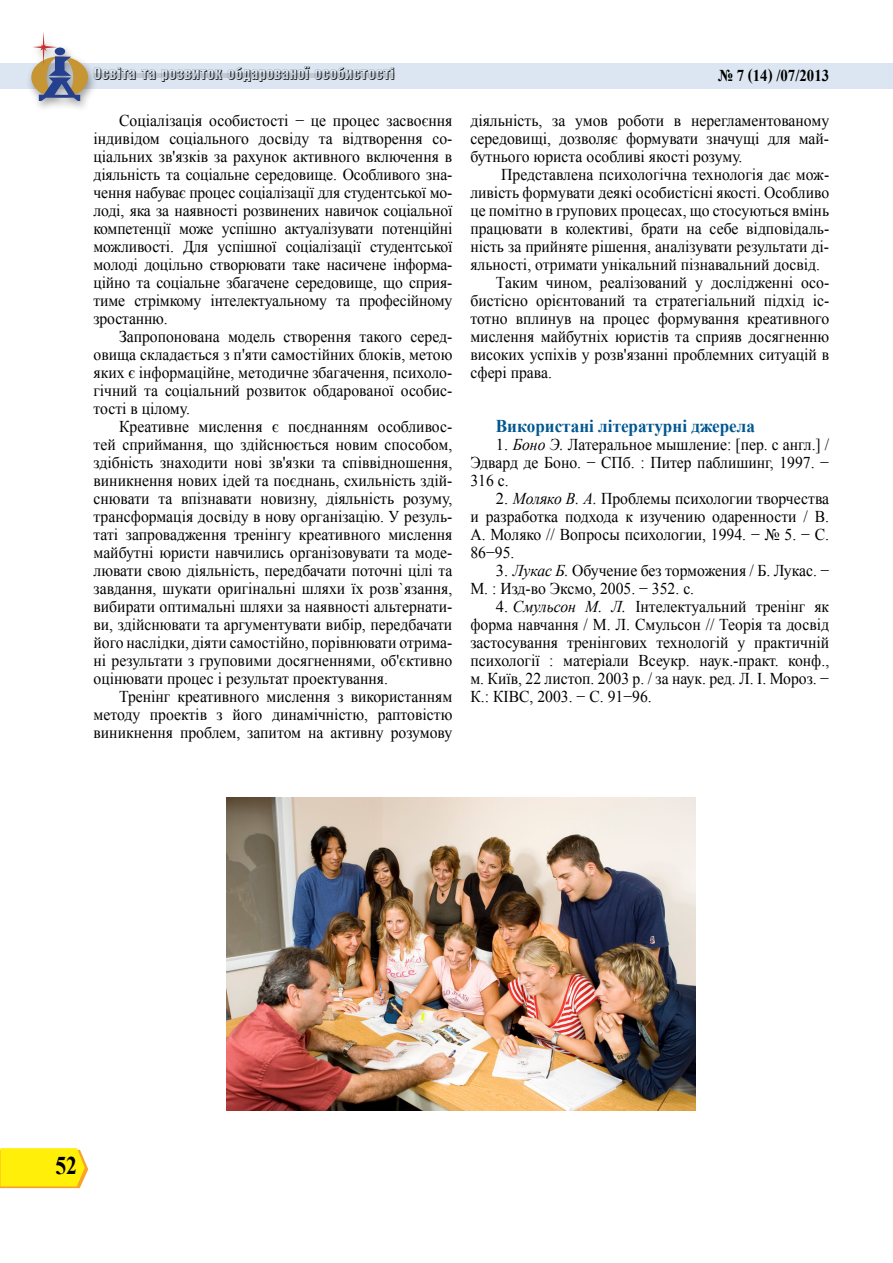
<style>
.page{position:relative;width:893px;height:1263px;background:#fff}
.page>*{position:absolute;margin:0;border:0;box-sizing:border-box;transform-origin:0 0}
.t1{font:700 25.5px "Times New Roman";color:#000;scale:.85 1}
.t2{font:700 18px "Times New Roman";color:#005791;scale:.95 1}
.t3{font:16.5px/18px "Times New Roman";color:#000;text-align:justify;scale:.95 1}
.t4{font:16.5px/18px "Times New Roman";color:#000;text-align:justify}
.t5{font:16.5px "Helios Compr Shadow";color:#000}
.t6{font:700 16.5px "Times New Roman";color:#000;scale:.9 1}
.s1{font-style:italic}
</style>
<div class="page">
<div style="left:1px;top:63px;width:892px;height:26px;background:#dce6f2"></div>
<svg style="left:0;top:1148px;width:88px;height:40px;background:#feea18"></svg>
<hr style="left:94px;top:73px;width:300px;height:4px;background:#c2cad5">
<div style="left:26px;top:30px;width:72px;height:82px;background:#000;opacity:.37"></div>
<svg style="left:31px;top:31px;width:57px;height:70px"></svg>
<img style="left:227px;top:798px;width:469px;height:312px">
<p class="t5" style="left:94px;top:65px;width:303px">Освіта та розвиток обдарованої особистості</p>
<p class="t3" style="left:94px;top:111px;width:379px;text-indent:26px">Соціалізація особистості − це процес засвоєння індивідом соціального досвіду та відтворення со&shy;ціальних зв'язків за рахунок активного включення в діяльність та соціальне середовище. Особливого зна&shy;чення набуває процес соціалізації для студентської мо&shy;лоді, яка за наявності розвинених навичок соціальної компетенції може успішно актуалізувати потенційні можливості. Для успішної соціалізації студентської молоді доцільно створювати таке насичене інформа&shy;ційно та соціальне збагачене середовище, що сприя&shy;тиме стрімкому інтелектуальному та професійному зростанню.</p>
<p class="t3" style="left:94px;top:327px;width:379px;text-indent:26px">Запропонована модель створення такого серед&shy;овища складається з п'яти самостійних блоків, метою яких є інформаційне, методичне збагачення, психоло&shy;гічний та соціальний розвиток обдарованої особис&shy;тості в цілому.</p>
<p class="t3" style="left:94px;top:417px;width:379px;text-indent:26px">Креативне мислення є поєднанням особливос&shy;тей сприймання, що здійснюється новим способом, здібність знаходити нові зв'язки та співвідношення, виникнення нових ідей та поєднань, схильність здій&shy;снювати та впізнавати новизну, діяльність розуму, трансформація досвіду в нову організацію. У резуль&shy;таті запровадження тренінгу креативного мислення майбутні юристи навчились організовувати та моде&shy;лювати свою діяльність, передбачати поточні цілі та завдання, шукати оригінальні шляхи їх розв`язання, вибирати оптимальні шляхи за наявності альтернати&shy;ви, здійснювати та аргументувати вибір, передбачати його наслідки, діяти самостійно, порівнювати отрима&shy;ні результати з груповими досягненнями, об'єктивно оцінювати процес і результат проектування.</p>
<p class="t3" style="left:94px;top:687px;width:379px;text-indent:26px">Тренінг креативного мислення з використанням методу проектів з його динамічністю, раптовістю виникнення проблем, запитом на активну розумову</p>
<p class="t6" style="left:718px;top:64px;width:125px">№ 7 (14) /07/2013</p>
<p class="t3" style="left:470px;top:111px;width:379px">діяльність, за умов роботи в нерегламентованому середовищі, дозволяє формувати значущі для май&shy;бутнього юриста особливі якості розуму.</p>
<p class="t3" style="left:501px;top:165px;width:347px">Представлена психологічна технологія дає мож-</p>
<p class="t3" style="left:470px;top:183px;width:379px">ливість формувати деякі особистісні якості. Особливо</p>
<p class="t3" style="left:470px;top:201px;width:379px">це помітно в групових процесах, що стосуються вмінь</p>
<p class="t3" style="left:470px;top:219px;width:379px">працювати в колективі, брати на себе відповідаль-</p>
<p class="t3" style="left:470px;top:237px;width:379px">ність за прийняте рішення, аналізувати результати ді-</p>
<p class="t3" style="left:470px;top:255px;width:370px">яльності, отримати унікальний пізнавальний досвід.</p>
<p class="t3" style="left:496px;top:273px;width:352px">Таким чином, реалізований у дослідженні осо-</p>
<p class="t3" style="left:470px;top:291px;width:379px">бистісно орієнтований та стратегіальний підхід іс-</p>
<p class="t3" style="left:470px;top:309px;width:379px">тотно вплинув на процес формування креативного</p>
<p class="t3" style="left:470px;top:327px;width:379px">мислення майбутніх юристів та сприяв досягненню</p>
<p class="t3" style="left:470px;top:345px;width:379px">високих успіхів у розв'язанні проблемних ситуацій в</p>
<p class="t3" style="left:470px;top:363px;width:87px">сфері права.</p>
<p class="t2" style="left:496px;top:414px;width:274px">Використані літературні джерела</p>
<p class="t4" style="left:470px;top:435px;width:360px;text-indent:26px">1. <span class="s1">Боно Э.</span> Латеральное мышление: [пер. с англ.] / Эдвард де Боно. − СПб. : Питер паблишинг, 1997. − 316 с.</p>
<p class="t4" style="left:470px;top:489px;width:360px;text-indent:26px">2. <span class="s1">Моляко В. А.</span> Проблемы психологии творчества и разработка подхода к изучению одаренности / В.<br>А. Моляко // Вопросы психологии, 1994. − № 5. − С.<br>86−95.</p>
<p class="t4" style="left:470px;top:561px;width:360px;text-indent:26px">3. <span class="s1">Лукас Б.</span> Обучение без торможения / Б. Лукас. −<br>М. : Изд-во Эксмо, 2005. − 352. с.</p>
<p class="t4" style="left:470px;top:597px;width:360px;text-indent:26px">4. <span class="s1">Смульсон М. Л.</span> Інтелектуальний тренінг як форма навчання / М. Л. Смульсон // Теорія та досвід застосування тренінгових технологій у практичній психології : матеріали Всеукр. наук.-практ. конф., м. Київ, 22 листоп. 2003 р. / за наук. ред. Л. І. Мороз. − К.: КІВС, 2003. − С. 91−96.</p>
<h1 class="t1" style="left:55px;top:1148px;width:27px">52</h1>
</div>
